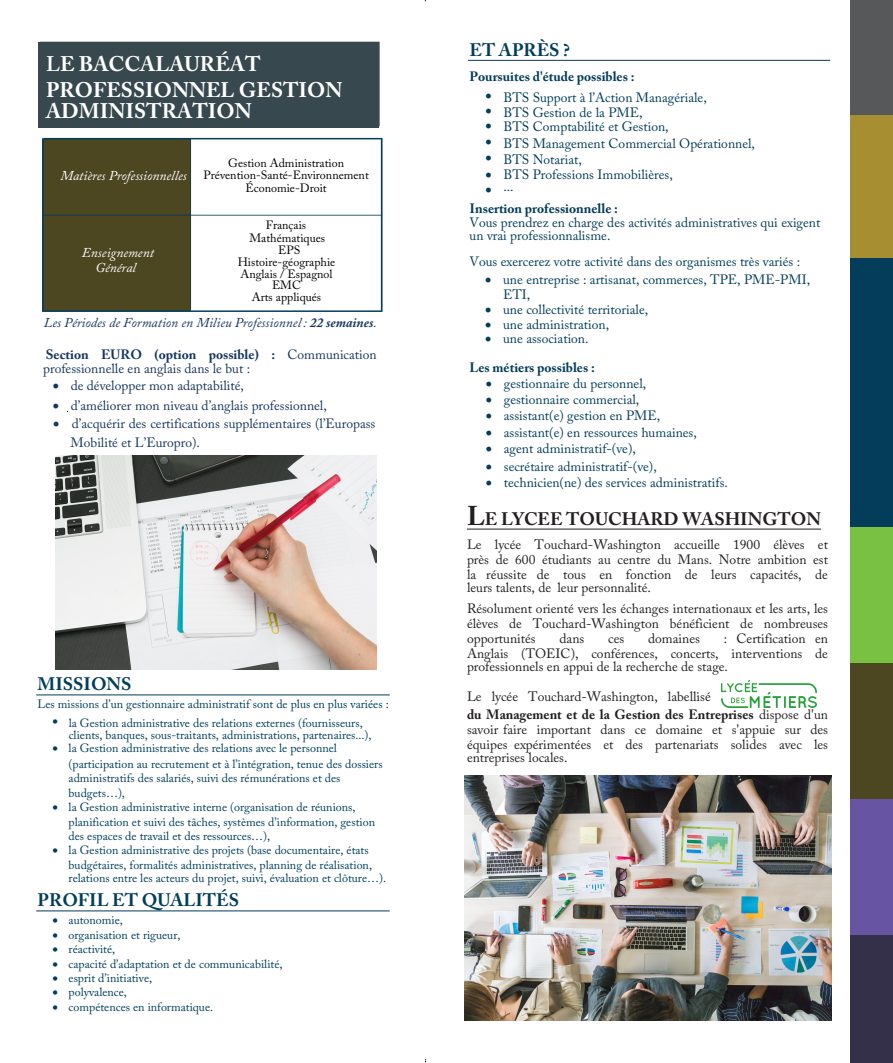
<style>
.page{position:relative;width:893px;height:1063px;background:#fff}
.page>*{position:absolute;margin:0;border:0;box-sizing:border-box;transform-origin:0 0}
.t1{font:700 21px/26.7px "Adobe Caslon Pro";color:#fff}
.t2{font:700 18px "Adobe Caslon Pro";color:#231f20}
.t3{font:700 18px "Adobe Caslon Pro";color:#003e5b}
.texte_courant{font:700 18px "Adobe Caslon Pro";color:#043d5a}
.texte_courant-2{font:13.5px/13.2px "Adobe Caslon Pro";color:#043d5a}
.t4{font:13.5px/14.9px "Adobe Caslon Pro";color:#231f20}
.t5{font:13.5px/14.2px "Adobe Caslon Pro";color:#17365d}
.t6{font:italic 13.5px "Adobe Caslon Pro";color:#17365d}
.texte_courant-3{font:700 13.5px "Adobe Caslon Pro";color:#043d5a}
.t7{font:italic 13.5px/15.5px "Adobe Caslon Pro";color:#fff;text-align:center}
.t8{font:13.5px "Symbol";color:#043d5a}
.t9{font:12px/14.4px "Adobe Caslon Pro";color:#003e5b}
.t10{font:12px/12.5px "Adobe Caslon Pro";color:#000;text-align:center}
.s1{font-weight:600}
.s2{font-weight:700}
.s3{font-size:27px}
</style>
<div class="page">
<div style="left:38px;top:43px;width:340px;height:85px;background:#38484f"></div>
<div style="left:43px;top:139px;width:148px;height:172px;background:#4c4621"></div>
<div style="left:850px;top:257px;width:43px;height:270px;background:#043d5a"></div>
<div style="left:850px;top:115px;width:43px;height:142px;background:#a78e30"></div>
<div style="left:850px;top:527px;width:43px;height:136px;background:#79c142"></div>
<div style="left:850px;top:663px;width:43px;height:136px;background:#4c4621"></div>
<div style="left:850px;top:0;width:43px;height:115px;background:#57585a"></div>
<div style="left:850px;top:799px;width:43px;height:136px;background:#6754a3"></div>
<div style="left:850px;top:935px;width:43px;height:128px;background:#353049"></div>
<hr style="left:190px;top:139px;width:2px;height:171px;background:#043d5a">
<svg style="left:42px;top:138px;width:3px;height:172px"></svg>
<svg style="left:380px;top:138px;width:3px;height:174px"></svg>
<hr style="left:44px;top:215px;width:337px;height:1px;background:#043d5a">
<hr style="left:467px;top:529px;width:354px;height:1px;background:#231f20">
<img style="left:464px;top:776px;width:367px;height:244px">
<img style="left:56px;top:456px;width:320px;height:213px">
<hr style="left:44px;top:138px;width:337px;height:2px;background:#043d5a">
<hr style="left:468px;top:60px;width:362px;height:1px;background:#043d5a">
<img style="left:721px;top:680px;width:96px;height:27px">
<hr style="left:36px;top:695px;width:354px;height:1px;background:#043d5a">
<hr style="left:36px;top:911px;width:354px;height:1px;background:#043d5a">
<hr style="left:42px;top:310px;width:339px;height:2px;background:#043d5a">
<p class="t1" style="left:46px;top:50px;width:298px"><span class="s1">L</span>E BACCALAURÉAT<br>PROFESSIONNEL GESTION</p>
<p class="t1" style="left:46px;top:97px;width:207px">ADMINISTRATION</p>
<p class="t7" style="left:60px;top:168px;width:128px">Matières Professionnelles</p>
<p class="t7" style="left:82px;top:244px;width:73px">Enseignement<br>Général</p>
<p class="t10" style="left:204px;top:157px;width:167px;line-height:11.7px">Gestion Administration<br>Prévention-Santé-Environnement</p>
<p class="t10" style="left:246px;top:182px;width:83px">Économie-Droit</p>
<p class="t10" style="left:250px;top:218px;width:77px;line-height:13.2px">Français<br>Mathématiques</p>
<p class="t10" style="left:238px;top:243px;width:99px">EPS<br>Histoire-géographie<br>Anglais / Espagnol</p>
<p class="t10" style="left:252px;top:279px;width:71px">EMC<br>Arts appliqués</p>
<p class="t6" style="left:44px;top:315px;width:334px">Les Périodes de Formation en Milieu Professionnel : <span class="s2">22 semaines</span>.</p>
<p class="t5" style="left:43px;top:347px;width:335px"><span class="s2">Section EURO (option possible) :</span> Communication professionnelle en anglais dans le but :</p>
<p class="t5" style="left:53px;top:378px;width:193px">• de développer mon adaptabilité,</p>
<p class="t5" style="left:53px;top:398px;width:276px">• d’améliorer mon niveau d’anglais professionnel,</p>
<p class="t5" style="left:71px;top:414px;width:306px;line-height:18.9px;text-indent:-17px">• d’acquérir des certifications supplémentaires (l’Europass<br>Mobilité et L’Europro).</p>
<h2 class="t3" style="left:38px;top:674px;width:95px">MISSIONS</h2>
<p class="t9" style="left:38px;top:697px;width:353px">Les missions d’un gestionnaire administratif sont de plus en plus variées :</p>
<p class="t9" style="left:69px;top:716px;width:304px;line-height:12.6px;text-indent:-16px">• la Gestion administrative des relations externes (fournisseurs, clients, banques, sous-traitants, administrations, partenaires...),</p>
<p class="t9" style="left:69px;top:740px;width:316px;line-height:16.2px;text-indent:-16px">• la Gestion administrative des relations avec le personnel (participation au recrutement et à l’intégration, tenue des dossiers</p>
<p class="t9" style="left:69px;top:771px;width:273px">administratifs des salariés, suivi des rémunérations et des budgets…),</p>
<p class="t9" style="left:69px;top:800px;width:308px;text-indent:-16px">• la Gestion administrative interne (organisation de réunions, planification et suivi des tâches, systèmes d’information, gestion des espaces de travail et des ressources…),</p>
<p class="t9" style="left:53px;top:843px;width:321px;text-align:right">• la Gestion administrative des projets (base documentaire, états budgétaires, formalités administratives, planning de réalisation,</p>
<p class="t9" style="left:69px;top:870px;width:319px">relations entre les acteurs du projet, suivi, évaluation et clôture…).</p>
<h2 class="t3" style="left:38px;top:890px;width:203px">PROFIL ET QUALITÉS</h2>
<p class="t9" style="left:53px;top:913px;width:72px">• autonomie,</p>
<p class="t9" style="left:53px;top:927px;width:129px">• organisation et rigueur,</p>
<p class="t9" style="left:53px;top:942px;width:64px">• réactivité,</p>
<p class="t9" style="left:53px;top:956px;width:231px">• capacité d’adaptation et de communicabilité,</p>
<p class="t9" style="left:53px;top:971px;width:101px">• esprit d’initiative,</p>
<p class="t9" style="left:53px;top:985px;width:76px">• polyvalence,</p>
<p class="t9" style="left:53px;top:999px;width:162px">• compétences en informatique.</p>
<p class="texte_courant" style="left:470px;top:40px;width:102px">ET APRÈS ?</p>
<p class="texte_courant-3" style="left:470px;top:68px;width:166px">Poursuites d'étude possibles :</p>
<p class="texte_courant-2" style="left:485px;top:90px;width:223px">• BTS Support à l’Action Managériale,</p>
<p class="texte_courant-2" style="left:503px;top:105px;width:167px;line-height:14.2px">BTS Gestion de la PME,<br>BTS Comptabilité et Gestion,</p>
<p class="texte_courant-2" style="left:503px;top:135px;width:253px;line-height:15.9px;text-indent:-18px">• BTS Management Commercial Opérationnel,<br>BTS Notariat,<br>BTS Professions Immobilières,</p>
<p class="texte_courant-2" style="left:503px;top:180px;width:12px">...</p>
<p class="t8" style="left:485px;top:180px;width:8px">•</p>
<p class="texte_courant-2" style="left:470px;top:202px;width:352px"><span class="s2">Insertion professionnelle :<br></span>Vous prendrez en charge des activités administratives qui exigent un vrai professionnalisme.</p>
<p class="texte_courant-2" style="left:470px;top:255px;width:332px">Vous exercerez votre activité dans des organismes très variés :</p>
<p class="texte_courant-2" style="left:503px;top:272px;width:309px;line-height:14.9px;text-indent:-18px">• une entreprise : artisanat, commerces, TPE, PME-PMI,<br>ETI,</p>
<p class="texte_courant-2" style="left:485px;top:303px;width:165px">• une collectivité territoriale,</p>
<p class="texte_courant-2" style="left:485px;top:317px;width:125px">• une administration,</p>
<p class="texte_courant-2" style="left:485px;top:332px;width:105px">• une association.</p>
<p class="texte_courant-2" style="left:486px;top:377px;width:162px">• gestionnaire du personnel,</p>
<p class="texte_courant-2" style="left:486px;top:393px;width:155px">• gestionnaire commercial,</p>
<p class="texte_courant-2" style="left:486px;top:409px;width:176px">• assistant(e) gestion en PME,</p>
<p class="texte_courant-2" style="left:486px;top:425px;width:212px">• assistant(e) en ressources humaines,</p>
<p class="texte_courant-2" style="left:486px;top:442px;width:152px">• agent administratif-(ve),</p>
<p class="texte_courant-2" style="left:486px;top:460px;width:172px">• secrétaire administratif-(ve),</p>
<p class="texte_courant-2" style="left:486px;top:476px;width:244px">• technicien(ne) des services administratifs.</p>
<p class="texte_courant-3" style="left:470px;top:360px;width:127px">Les métiers possibles :</p>
<h2 class="t2" style="left:467px;top:508px;width:355px"><span class="s3">L</span>E LYCEE TOUCHARD WASHINGTON</h2>
<p class="t4" style="left:467px;top:537px;width:363px;text-align:justify">Le lycée Touchard-Washington accueille 1900 élèves et près de 600 étudiants au centre du Mans. Notre ambition est la réussite de tous en fonction de leurs capacités, de</p>
<p class="t4" style="left:467px;top:577px;width:363px;line-height:21.3px">leurs talents, de leur personnalité.<br>Résolument orienté vers les échanges internationaux et les arts, les</p>
<p class="t4" style="left:467px;top:616px;width:363px">élèves de Touchard-Washington bénéficient de nombreuses opportunités</p>
<p class="t4" style="left:467px;top:631px;width:363px;text-align:right">: Certification en<br>Anglais (TOEIC), conférences, concerts, interventions de</p>
<p class="t4" style="left:467px;top:659px;width:263px">professionnels en appui de la recherche de stage.</p>
<p class="t4" style="left:467px;top:687px;width:363px;line-height:18.6px">Le lycée Touchard-Washington, labellisé<br><span class="s2">du Management et de la Gestion des Entreprises</span> dispose d'un</p>
<p class="t4" style="left:467px;top:722px;width:363px">savoir faire important dans ce domaine et s'appuie sur des équipes expérimentées et des partenariats solides avec les</p>
<p class="t4" style="left:467px;top:750px;width:102px">entreprises locales.</p>
<p class="t4" style="left:560px;top:631px;width:26px">dans</p>
<p class="t4" style="left:608px;top:631px;width:18px">ces</p>
<p class="t4" style="left:648px;top:631px;width:53px">domaines</p>
</div>
